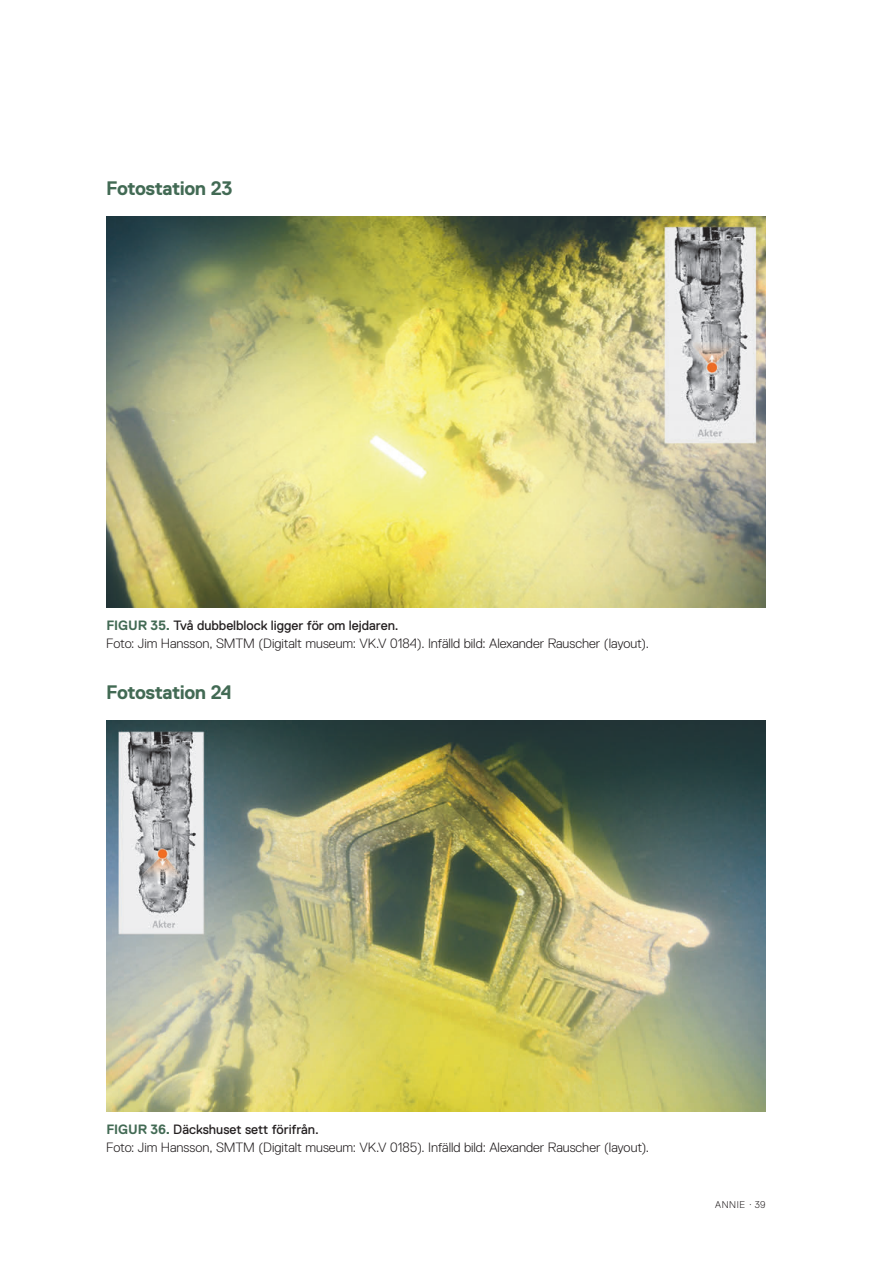
<style>
.page{position:relative;width:893px;height:1263px;background:#fff}
.page>*{position:absolute;margin:0;border:0;box-sizing:border-box;transform-origin:0 0}
.Rubrik_2{font:700 19.5px "Replica Pro";letter-spacing:-.025em;color:#426a54}
.Figurtext{font:300 13.5px/18px "Replica Pro";letter-spacing:-.005em;color:#231f20}
.t1{font:300 9.75px "Replica Pro";letter-spacing:.065em;color:#231f20}
.s1{font-weight:700;color:#426a54}
.s2{font-weight:400}
</style>
<div class="page">
<img style="left:106px;top:216px;width:659px;height:391px">
<img style="left:106px;top:720px;width:659px;height:391px">
<h2 class="Rubrik_2" style="left:106px;top:177px;width:128px">Fotostation 23</h2>
<p class="Figurtext" style="left:106px;top:616px;width:544px"><span class="s1">FIGUR 35.</span> <span class="s2">Två dubbelblock ligger för om lejdaren.<br></span>Foto: Jim Hansson, SMTM (Digitalt museum: VK.V 0184). Infälld bild: Alexander Rauscher (layout).</p>
<h2 class="Rubrik_2" style="left:106px;top:681px;width:127px">Fotostation 24</h2>
<p class="Figurtext" style="left:106px;top:1120px;width:544px"><span class="s1">FIGUR 36.</span> <span class="s2">Däckshuset sett förifrån.<br></span>Foto: Jim Hansson, SMTM (Digitalt museum: VK.V 0185). Infälld bild: Alexander Rauscher (layout).</p>
<p class="t1" style="left:715px;top:1199px;width:52px">ANNIE · 39</p>
</div>
